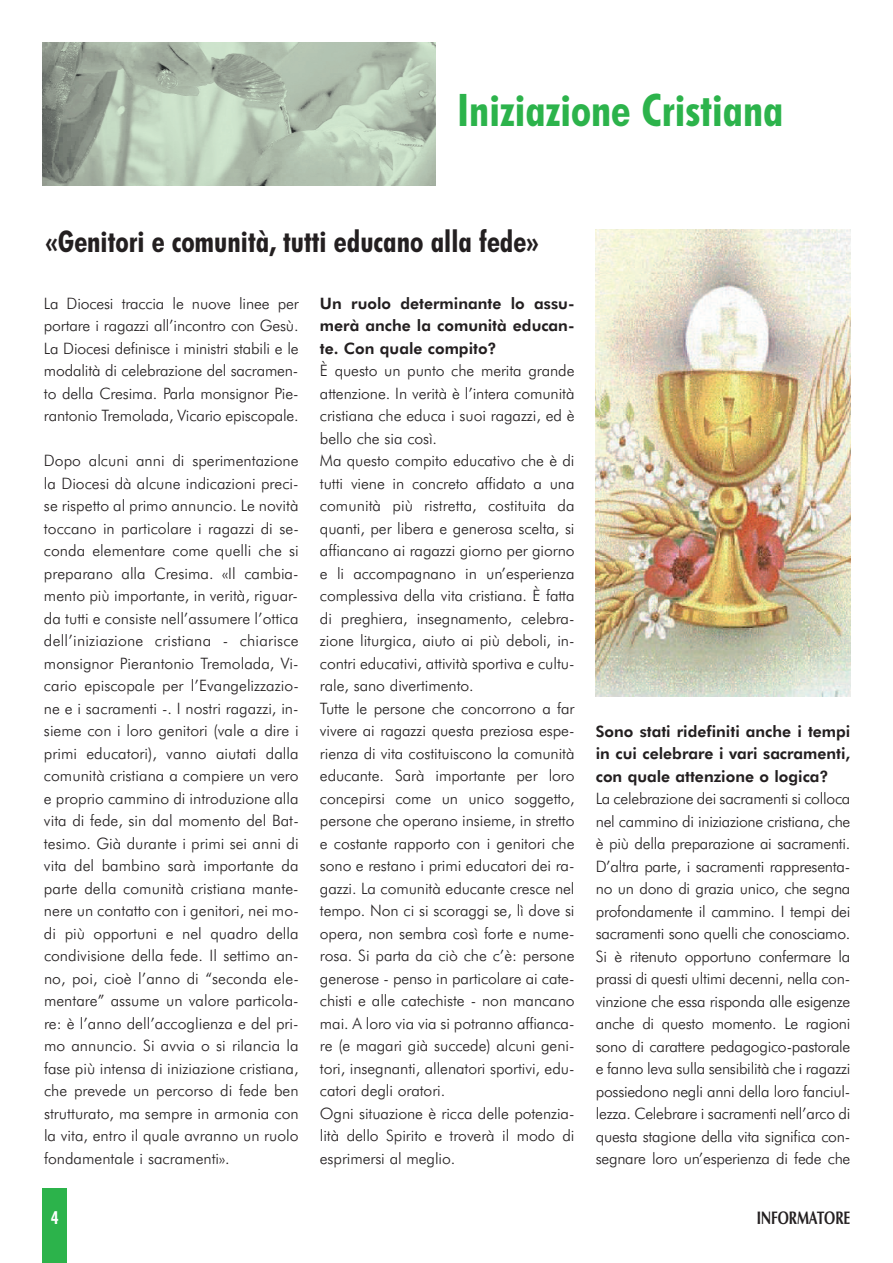
<style>
.page{position:relative;width:893px;height:1263px;background:#fff}
.page>*{position:absolute;margin:0;border:0;box-sizing:border-box;transform-origin:0 0}
.t1{font:700 condensed 45px "Futura BT";color:#2cb34b}
.t2{font:700 condensed 30px "Futura BT";color:#231f20}
.t3{font:700 18.15px "Zapf Humanist 601 BT";color:#231f20;scale:.74 1}
.t4{font:700 condensed 18px "Futura BT";color:#fff}
.t5{font:300 15.75px/22.5px "Futura BT";letter-spacing:-.005em;color:#231f20;text-align:justify}
.t6{font:800 15.75px/22.5px "Futura BT";color:#231f20;text-align:justify}
</style>
<div class="page">
<div style="left:43px;top:1188px;width:24px;height:75px;background:#2cb34b"></div>
<img style="left:43px;top:43px;width:393px;height:142px">
<img style="left:595px;top:230px;width:255px;height:466px">
<h1 class="t1" style="left:457px;top:83px;width:328px">Iniziazione Cristiana</h1>
<h2 class="t2" style="left:45px;top:223px;width:495px">«Genitori e comunità, tutti educano alla fede»</h2>
<p class="t5" style="left:44px;top:292px;width:256px">La Diocesi traccia le nuove linee per portare i ragazzi all’incontro con Gesù.<br>La Diocesi definisce i ministri stabili e le modalità di celebrazione del sacramen&shy;to della Cresima. Parla monsignor Pie&shy;rantonio Tremolada, Vicario episcopale.</p>
<p class="t5" style="left:44px;top:449px;width:256px">Dopo alcuni anni di sperimentazione la Diocesi dà alcune indicazioni preci&shy;se rispetto al primo annuncio. Le novità toccano in particolare i ragazzi di se&shy;conda elementare come quelli che si preparano alla Cresima. «Il cambia&shy;mento più importante, in verità, riguar&shy;da tutti e consiste nell’assumere l’ottica dell’iniziazione cristiana - chiarisce monsignor Pierantonio Tremolada, Vi&shy;cario episcopale per l’Evangelizzazio&shy;ne e i sacramenti -. I nostri ragazzi, in&shy;sieme con i loro genitori (vale a dire i primi educatori), vanno aiutati dalla comunità cristiana a compiere un vero e proprio cammino di introduzione alla vita di fede, sin dal momento del Bat&shy;tesimo. Già durante i primi sei anni di vita del bambino sarà importante da parte della comunità cristiana mante&shy;nere un contatto con i genitori, nei mo&shy;di più opportuni e nel quadro della condivisione della fede. Il settimo an&shy;no, poi, cioè l’anno di “seconda ele&shy;mentare” assume un valore particola&shy;re: è l’anno dell’accoglienza e del pri&shy;mo annuncio. Si avvia o si rilancia la fase più intensa di iniziazione cristiana, che prevede un percorso di fede ben strutturato, ma sempre in armonia con la vita, entro il quale avranno un ruolo fondamentale i sacramenti».</p>
<p class="t6" style="left:320px;top:292px;width:256px">Un ruolo determinante lo assu&shy;merà anche la comunità educan&shy;te. Con quale compito?</p>
<p class="t5" style="left:320px;top:359px;width:256px;text-align:left">È questo un punto che merita grande attenzione. In verità è l’intera comunità cristiana che educa i suoi ragazzi, ed è bello che sia così.<br>Ma questo compito educativo che è di tutti viene in concreto affidato a una comunità più ristretta, costituita da quanti, per libera e generosa scelta, si affiancano ai ragazzi giorno per giorno e li accompagnano in un’esperienza complessiva della vita cristiana. È fatta di preghiera, insegnamento, celebra&shy;zione liturgica, aiuto ai più deboli, in&shy;contri educativi, attività sportiva e cultu&shy;rale, sano divertimento.<br>Tutte le persone che concorrono a far vivere ai ragazzi questa preziosa espe&shy;rienza di vita costituiscono la comunità educante. Sarà importante per loro concepirsi come un unico soggetto, persone che operano insieme, in stretto e costante rapporto con i genitori che sono e restano i primi educatori dei ra&shy;gazzi. La comunità educante cresce nel tempo. Non ci si scoraggi se, lì dove si opera, non sembra così forte e nume&shy;rosa. Si parta da ciò che c’è: persone generose - penso in particolare ai cate&shy;chisti e alle catechiste - non mancano mai. A loro via via si potranno affianca&shy;re (e magari già succede) alcuni geni&shy;tori, insegnanti, allenatori sportivi, edu&shy;catori degli oratori.<br>Ogni situazione è ricca delle potenzia&shy;lità dello Spirito e troverà il modo di esprimersi al meglio.</p>
<p class="t6" style="left:596px;top:720px;width:256px">Sono stati ridefiniti anche i tempi in cui celebrare i vari sacramenti, con quale attenzione o logica?</p>
<p class="t5" style="left:596px;top:787px;width:256px">La celebrazione dei sacramenti si colloca nel cammino di iniziazione cristiana, che è più della preparazione ai sacramenti.<br>D’altra parte, i sacramenti rappresenta&shy;no un dono di grazia unico, che segna profondamente il cammino. I tempi dei sacramenti sono quelli che conosciamo.<br>Si è ritenuto opportuno confermare la prassi di questi ultimi decenni, nella con&shy;vinzione che essa risponda alle esigenze anche di questo momento. Le ragioni sono di carattere pedagogico-pastorale e fanno leva sulla sensibilità che i ragazzi possiedono negli anni della loro fanciul&shy;lezza. Celebrare i sacramenti nell’arco di questa stagione della vita significa con&shy;segnare loro un’esperienza di fede che</p>
<p class="t4" style="left:51px;top:1206px;width:9px">4</p>
<p class="t3" style="left:757px;top:1206px;width:128px">INFORMATORE</p>
</div>
